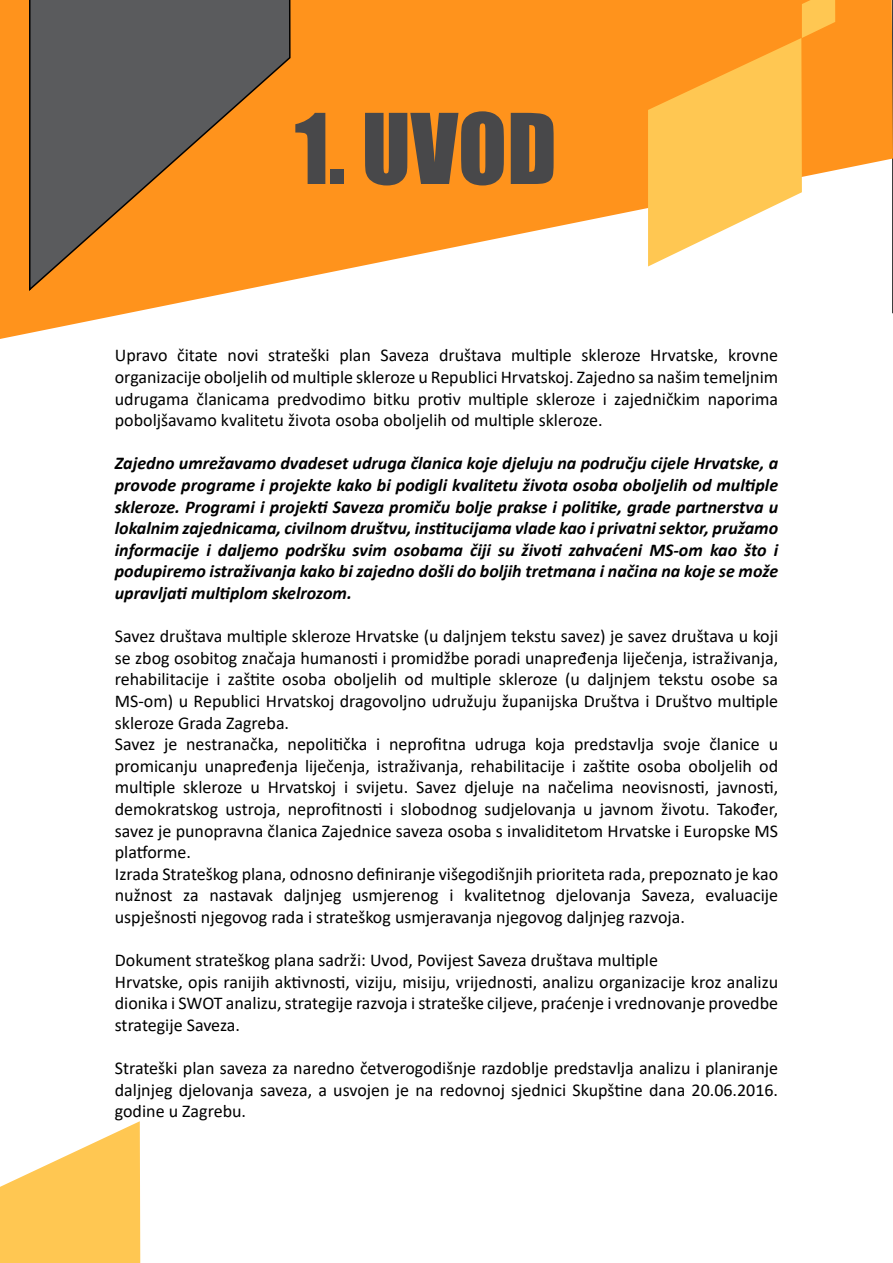
<style>
.page{position:relative;width:893px;height:1263px;background:#fff}
.page>*{position:absolute;margin:0;border:0;box-sizing:border-box;transform-origin:0 0}
.t1{font:90px "Impact";color:#48484a}
.t2{font:18px/21.6px "Calibri";color:#000;text-align:justify}
.t3{font:italic 700 18px/21.6px "Calibri";color:#000;text-align:justify}
</style>
<div class="page">
<svg style="left:0;top:0;width:893px;height:339px;fill:#ff931c"></svg>
<svg style="left:28px;top:0;width:263px;height:293px;background:#9c7142"></svg>
<svg style="left:0;top:1121px;width:140px;height:142px"></svg>
<svg style="left:648px;top:0;width:187px;height:266px"></svg>
<h1 class="t1" style="left:295px;top:79px;width:263px">1. UVOD</h1>
<p class="t2" style="left:115px;top:344px;width:665px">Upravo čitate novi strateški plan Saveza društava multiple skleroze Hrvatske, krovne organizacije oboljelih od multiple skleroze u Republici Hrvatskoj. Zajedno sa našim temeljnim udrugama članicama predvodimo bitku protiv multiple skleroze i zajedničkim naporima poboljšavamo kvalitetu života osoba oboljelih od multiple skleroze.</p>
<p class="t3" style="left:115px;top:452px;width:665px">Zajedno umrežavamo dvadeset udruga članica koje djeluju na području cijele Hrvatske, a provode programe i projekte kako bi podigli kvalitetu života osoba oboljelih od multiple skleroze. Programi i projekti Saveza promiču bolje prakse i politike, grade partnerstva u lokalnim zajednicama, civilnom društvu, institucijama vlade kao i privatni sektor, pružamo informacije i daljemo podršku svim osobama čiji su životi zahvaćeni MS-om kao što i podupiremo istraživanja kako bi zajedno došli do boljih tretmana i načina na koje se može upravljati multiplom skelrozom.</p>
<p class="t2" style="left:115px;top:625px;width:665px;text-align:left">Savez društava multiple skleroze Hrvatske (u daljnjem tekstu savez) je savez društava u koji se zbog osobitog značaja humanosti i promidžbe poradi unapređenja liječenja, istraživanja, rehabilitacije i zaštite osoba oboljelih od multiple skleroze (u daljnjem tekstu osobe sa MS-om) u Republici Hrvatskoj dragovoljno udružuju županijska Društva i Društvo multiple skleroze Grada Zagreba.<br>Savez je nestranačka, nepolitička i neprofitna udruga koja predstavlja svoje članice u promicanju unapređenja liječenja, istraživanja, rehabilitacije i zaštite osoba oboljelih od multiple skleroze u Hrvatskoj i svijetu. Savez djeluje na načelima neovisnosti, javnosti, demokratskog ustroja, neprofitnosti i slobodnog sudjelovanja u javnom životu. Također, savez je punopravna članica Zajednice saveza osoba s invaliditetom Hrvatske i Europske MS platforme.<br>Izrada Strateškog plana, odnosno definiranje višegodišnjih prioriteta rada, prepoznato je kao nužnost za nastavak daljnjeg usmjerenog i kvalitetnog djelovanja Saveza, evaluacije uspješnosti njegovog rada i strateškog usmjeravanja njegovog daljnjeg razvoja.</p>
<p class="t2" style="left:115px;top:949px;width:665px;text-align:left">Dokument strateškog plana sadrži: Uvod, Povijest Saveza društava multiple<br>Hrvatske, opis ranijih aktivnosti, viziju, misiju, vrijednosti, analizu organizacije kroz analizu dionika i SWOT analizu, strategije razvoja i strateške ciljeve, praćenje i vrednovanje provedbe strategije Saveza.</p>
<p class="t2" style="left:115px;top:1057px;width:665px">Strateški plan saveza za naredno četverogodišnje razdoblje predstavlja analizu i planiranje daljnjeg djelovanja saveza, a usvojen je na redovnoj sjednici Skupštine dana 20.06.2016. godine u Zagrebu.</p>
</div>
